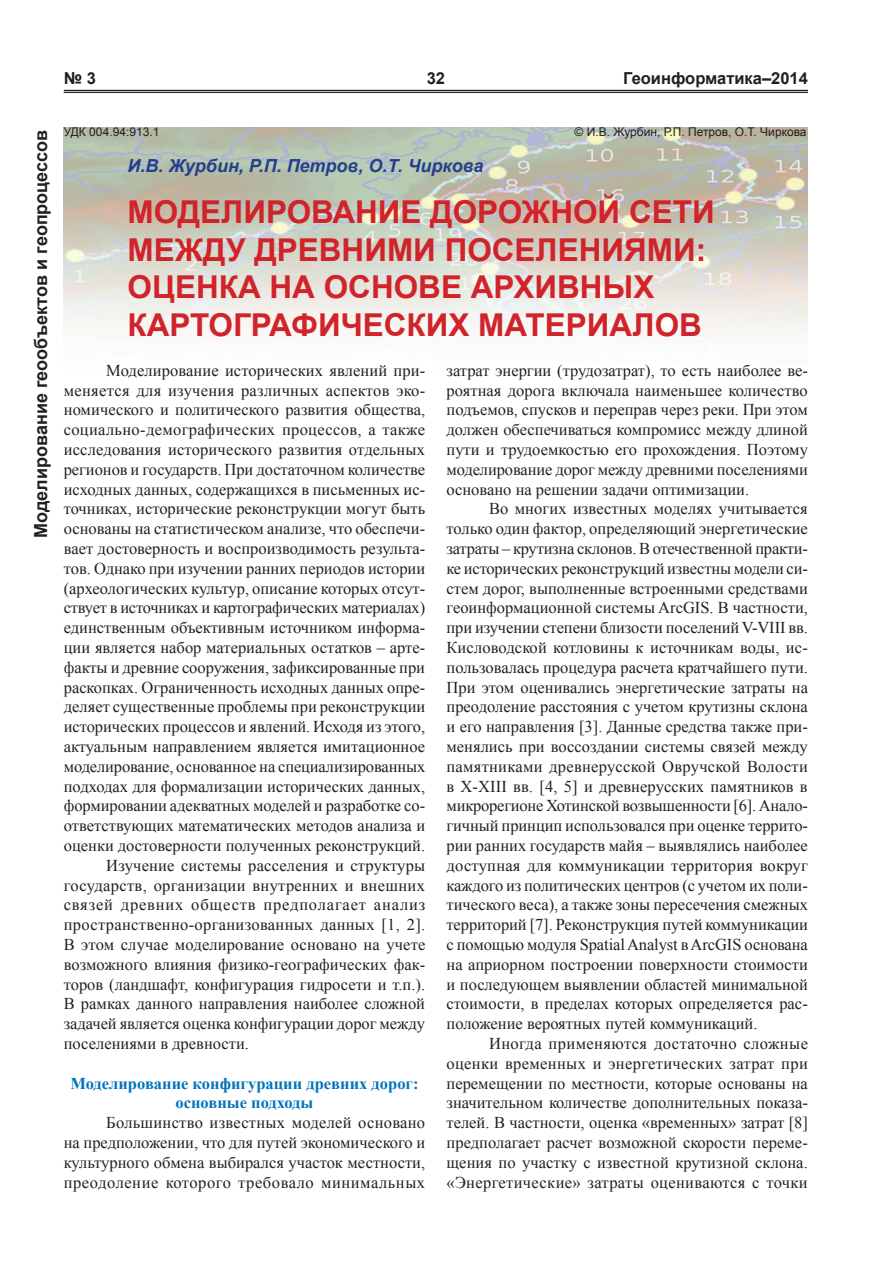
<style>
.page{position:relative;width:893px;height:1263px;background:#fff}
.page>*{position:absolute;margin:0;border:0;box-sizing:border-box;transform-origin:0 0}
.t1{font:700 31.5px/37.8px "Arial";color:#d1232a}
.t2{font:700 18px "Arial";color:#231f20}
.t3{font:italic 700 18px "Arial";color:#253f8e}
.t4{font:16.5px/19.8px "Times New Roman";color:#231f20;text-align:justify}
.t5{font:16.5px "Times New Roman";letter-spacing:.02em;color:#231f20}
.t6{font:700 16.5px/19.8px "Times New Roman";color:#0073bd;text-align:center}
.t7{font:16.5px "Times New Roman";letter-spacing:.05em;color:#231f20}
.t8{font:700 16.5px "Arial";color:#231f20}
.t9{font:12px "Arial";color:#231f20}
</style>
<div class="page">
<hr style="left:64px;top:90px;width:744px;height:1px;background:#231f20">
<hr style="left:64px;top:92px;width:744px;height:1px;background:#231f20">
<img style="left:64px;top:128px;width:744px;height:214px">
<p class="t8" style="left:64px;top:68px;width:34px">№ 3</p>
<p class="t8" style="left:427px;top:68px;width:20px">32</p>
<p class="t8" style="left:623px;top:68px;width:186px">Геоинформатика–2014</p>
<p class="t2" style="left:29px;top:538px;width:409px;rotate:-90deg">Моделирование геообъектов и геопроцессов</p>
<p class="t9" style="left:64px;top:124px;width:97px">УДК 004.94:913.1</p>
<p class="t9" style="left:575px;top:124px;width:233px">© И.В. Журбин, Р.П. Петров, О.Т. Чиркова</p>
<p class="t3" style="left:128px;top:154px;width:357px">И.В. Журбин, Р.П. Петров, О.Т. Чиркова</p>
<h1 class="t1" style="left:128px;top:194px;width:589px">МОДЕЛИРОВАНИЕ ДОРОЖНОЙ СЕТИ<br>МЕЖДУ ДРЕВНИМИ ПОСЕЛЕНИЯМИ:<br>ОЦЕНКА НА ОСНОВЕ АРХИВНЫХ<br>КАРТОГРАФИЧЕСКИХ МАТЕРИАЛОВ</h1>
<p class="t4" style="left:106px;top:360px;width:320px">Моделирование исторических явлений при-</p>
<p class="t5" style="left:64px;top:379px;width:363px">меняется для изучения различных аспектов эко-</p>
<p class="t4" style="left:64px;top:400px;width:363px">номического и политического развития общества,</p>
<p class="t5" style="left:64px;top:418px;width:363px">социально-демографических процессов, а также</p>
<p class="t4" style="left:64px;top:439px;width:363px">исследования исторического развития отдельных</p>
<p class="t4" style="left:64px;top:459px;width:363px">регионов и государств. При достаточном количестве</p>
<p class="t4" style="left:64px;top:479px;width:363px">исходных данных, содержащихся в письменных ис-</p>
<p class="t4" style="left:64px;top:499px;width:363px">точниках, исторические реконструкции могут быть</p>
<p class="t4" style="left:64px;top:518px;width:363px">основаны на статистическом анализе, что обеспечи-</p>
<p class="t4" style="left:64px;top:538px;width:363px">вает достоверность и воспроизводимость результа-</p>
<p class="t4" style="left:64px;top:558px;width:363px">тов. Однако при изучении ранних периодов истории</p>
<p class="t4" style="left:64px;top:578px;width:363px">(археологических культур, описание которых отсут-</p>
<p class="t4" style="left:64px;top:598px;width:363px">ствует в источниках и картографических материалах)</p>
<p class="t4" style="left:64px;top:617px;width:363px">единственным объективным источником информа-</p>
<p class="t4" style="left:64px;top:637px;width:363px">ции является набор материальных остатков – арте-</p>
<p class="t4" style="left:64px;top:657px;width:363px">факты и древние сооружения, зафиксированные при</p>
<p class="t4" style="left:64px;top:677px;width:363px">раскопках. Ограниченность исходных данных опре-</p>
<p class="t4" style="left:64px;top:697px;width:363px">деляет существенные проблемы при реконструкции</p>
<p class="t4" style="left:64px;top:716px;width:363px">исторических процессов и явлений. Исходя из этого,</p>
<p class="t4" style="left:64px;top:736px;width:363px">актуальным направлением является имитационное</p>
<p class="t4" style="left:64px;top:756px;width:363px">моделирование, основанное на специализированных</p>
<p class="t4" style="left:64px;top:776px;width:363px">подходах для формализации исторических данных,</p>
<p class="t4" style="left:64px;top:796px;width:363px">формировании адекватных моделей и разработке со-</p>
<p class="t4" style="left:64px;top:815px;width:363px">ответствующих математических методов анализа и</p>
<p class="t4" style="left:64px;top:835px;width:363px">оценки достоверности полученных реконструкций.</p>
<p class="t4" style="left:106px;top:855px;width:320px">Изучение системы расселения и структуры</p>
<p class="t5" style="left:64px;top:874px;width:363px">государств, организации внутренних и внешних</p>
<p class="t7" style="left:64px;top:894px;width:363px">связей древних обществ предполагает анализ</p>
<p class="t5" style="left:64px;top:913px;width:363px">пространственно-организованных данных [1, 2].</p>
<p class="t4" style="left:64px;top:934px;width:363px">В этом случае моделирование основано на учете</p>
<p class="t4" style="left:64px;top:954px;width:363px">возможного влияния физико-географических фак-</p>
<p class="t4" style="left:64px;top:974px;width:363px">торов (ландшафт, конфигурация гидросети и т.п.).</p>
<p class="t4" style="left:64px;top:994px;width:363px">В рамках данного направления наиболее сложной</p>
<p class="t4" style="left:64px;top:1013px;width:363px">задачей является оценка конфигурации дорог между</p>
<p class="t4" style="left:64px;top:1033px;width:187px">поселениями в древности.</p>
<p class="t6" style="left:70px;top:1073px;width:350px">Моделирование конфигурации древних дорог: основные подходы</p>
<p class="t4" style="left:64px;top:1112px;width:363px;text-indent:43px">Большинство известных моделей основано на предположении, что для путей экономического и культурного обмена выбирался участок местности, преодоление которого требовало минимальных</p>
<p class="t4" style="left:446px;top:360px;width:363px">затрат энергии (трудозатрат), то есть наиболее ве&shy;роятная дорога включала наименьшее количество подъемов, спусков и переправ через реки. При этом должен обеспечиваться компромисс между длиной пути и трудоемкостью его прохождения. Поэтому моделирование дорог между древними поселениями основано на решении задачи оптимизации.</p>
<p class="t4" style="left:446px;top:499px;width:363px;text-indent:43px">Во многих известных моделях учитывается только один фактор, определяющий энергетические затраты – крутизна склонов. В отечественной практи&shy;ке исторических реконструкций известны модели си&shy;стем дорог, выполненные встроенными средствами геоинформационной системы ArcGIS. В частности, при изучении степени близости поселений V-VIII вв.<br>Кисловодской котловины к источникам воды, ис&shy;пользовалась процедура расчета кратчайшего пути.<br>При этом оценивались энергетические затраты на преодоление расстояния с учетом крутизны склона и его направления [3]. Данные средства также при&shy;менялись при воссоздании системы связей между памятниками древнерусской Овручской Волости в Х-ХІІІ вв. [4, 5] и древнерусских памятников в микрорегионе Хотинской возвышенности [6]. Анало&shy;гичный принцип использовался при оценке террито&shy;рии ранних государств майя – выявлялись наиболее доступная для коммуникации территория вокруг каждого из политических центров (с учетом их поли&shy;тического веса), а также зоны пересечения смежных территорий [7]. Реконструкция путей коммуникации с помощью модуля Spatial Analyst в ArcGIS основана на априорном построении поверхности стоимости и последующем выявлении областей минимальной стоимости, в пределах которых определяется рас&shy;положение вероятных путей коммуникаций.</p>
<p class="t4" style="left:446px;top:1033px;width:363px;text-indent:43px">Иногда применяются достаточно сложные оценки временных и энергетических затрат при перемещении по местности, которые основаны на значительном количестве дополнительных показа&shy;телей. В частности, оценка «временных» затрат [8] предполагает расчет возможной скорости переме&shy;щения по участку с известной крутизной склона. «Энергетические» затраты оцениваются с точки</p>
</div>
